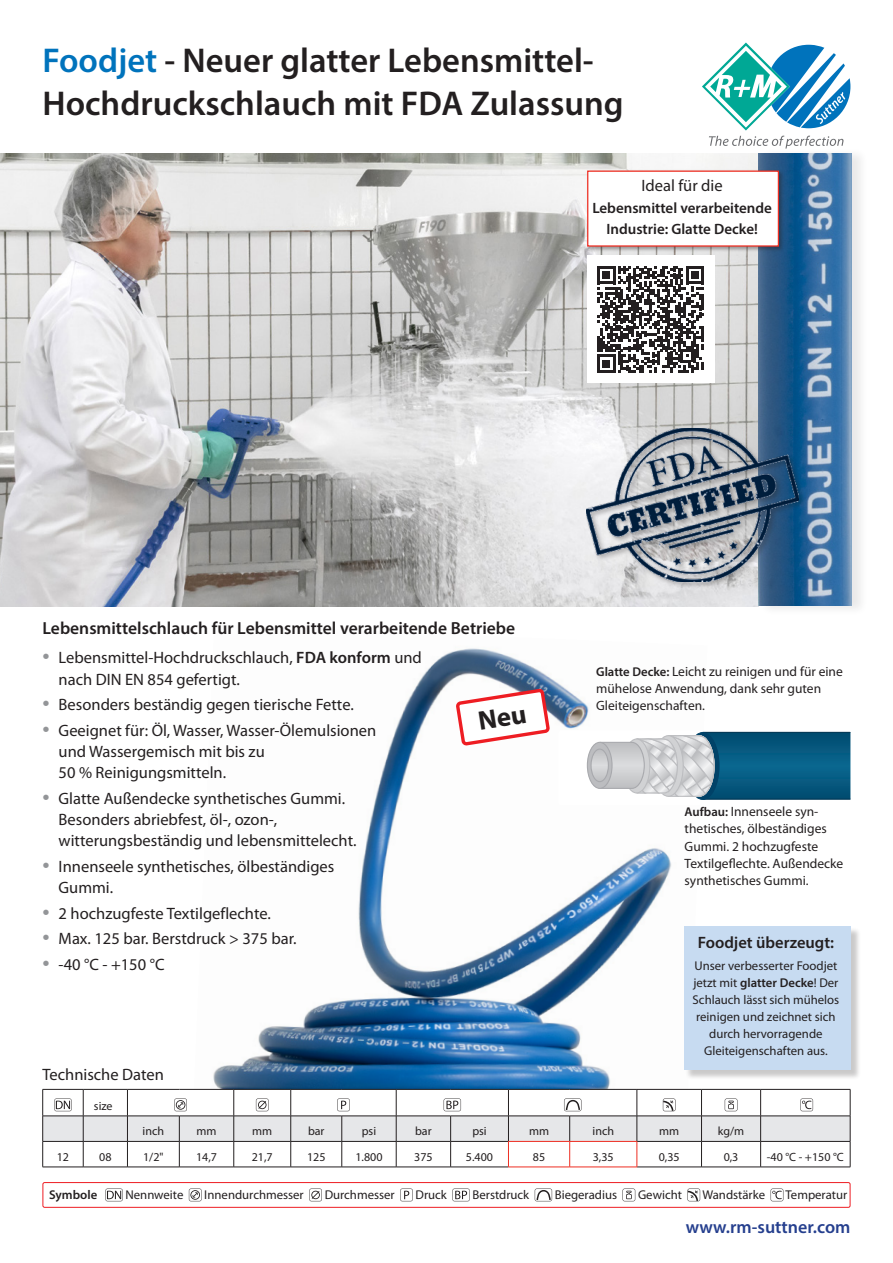
<style>
.page{position:relative;width:893px;height:1263px;background:#fff}
.page>*{position:absolute;margin:0;border:0;box-sizing:border-box;transform-origin:0 0}
.t1{font:600 34.5px/42.5px "Myriad Pro";color:#231f20}
.t2{font:600 18px "Myriad Pro";color:#253f8e}
.t3{font:600 17.55px "Myriad Pro";color:#231f20}
.t4{font:16.5px/21.3px "Myriad Pro";color:#231f20}
.t5{font:600 16.5px "Myriad Pro";color:#231f20}
.t6{font:600 15px/21.3px "Myriad Pro";color:#231f20;text-align:center}
.t7{font:13.5px/17px "Myriad Pro";color:#231f20}
.t8{font:12.75px/17px "Myriad Pro";color:#231f20;text-align:center}
.t9{font:600 12.75px "Myriad Pro";color:#231f20}
.t10{font:12px "Myriad Pro";color:#231f20}
.s1{color:#0073bc}
.s2{font-size:25.5px;color:#939598}
.s3{font-weight:600}
.s4{font-weight:600;font-size:12.75px}
</style>
<div class="page">
<img style="left:193px;top:648px;width:514px;height:441px">
<img style="left:0;top:153px;width:759px;height:453px">
<div style="left:759px;top:147px;width:109px;height:470px;background:#231f20;opacity:.1"></div>
<div style="left:586px;top:169px;width:199px;height:83px;background:#231f20;opacity:.4"></div>
<div style="left:587px;top:171px;width:192px;height:76px;background:#fff;border:1px solid #ee2e22"></div>
<svg style="left:702px;top:43px;width:148px;height:106px"></svg>
<div style="left:558px;top:730px;width:292px;height:75px;background:#fff;border-radius:2px"></div>
<svg style="left:587px;top:732px;width:263px;height:68px;background:#6893a8"></svg>
<div style="left:585px;top:427px;width:221px;height:162px;background:#231f20;opacity:.3"></div>
<img style="left:587px;top:428px;width:211px;height:153px">
<div style="left:685px;top:927px;width:176px;height:153px;background:#231f20;opacity:.24"></div>
<div style="left:684px;top:926px;width:166px;height:143px;background:#c7dbf1"></div>
<svg style="left:105px;top:1188px;width:18px;height:13px"></svg>
<svg style="left:189px;top:1188px;width:13px;height:13px"></svg>
<svg style="left:309px;top:1188px;width:13px;height:13px"></svg>
<svg style="left:400px;top:1188px;width:13px;height:13px"></svg>
<svg style="left:452px;top:1188px;width:18px;height:13px"></svg>
<svg style="left:535px;top:1188px;width:17px;height:13px"></svg>
<svg style="left:622px;top:1188px;width:13px;height:13px"></svg>
<svg style="left:687px;top:1188px;width:13px;height:13px"></svg>
<svg style="left:771px;top:1188px;width:12px;height:13px"></svg>
<div style="left:43px;top:1182px;width:807px;height:26px;border:1px solid #ee1d23;border-radius:2px"></div>
<hr style="left:43px;top:1167px;width:40px;height:1px;background:#231f20">
<hr style="left:83px;top:1167px;width:44px;height:1px;background:#231f20">
<hr style="left:127px;top:1167px;width:52px;height:1px;background:#231f20">
<hr style="left:179px;top:1167px;width:55px;height:1px;background:#231f20">
<hr style="left:234px;top:1167px;width:57px;height:1px;background:#231f20">
<hr style="left:291px;top:1167px;width:51px;height:1px;background:#231f20">
<hr style="left:342px;top:1167px;width:54px;height:1px;background:#231f20">
<hr style="left:396px;top:1167px;width:55px;height:1px;background:#231f20">
<hr style="left:451px;top:1167px;width:57px;height:1px;background:#231f20">
<hr style="left:637px;top:1167px;width:64px;height:1px;background:#231f20">
<hr style="left:701px;top:1167px;width:60px;height:1px;background:#231f20">
<hr style="left:761px;top:1167px;width:89px;height:1px;background:#231f20">
<hr style="left:508px;top:1167px;width:62px;height:1px;background:#ee2e22">
<hr style="left:570px;top:1167px;width:67px;height:1px;background:#ee2e22">
<svg style="left:42px;top:1089px;width:809px;height:78px"></svg>
<div style="left:587px;top:256px;width:127px;height:127px;background:#fff"></div>
<svg style="left:597px;top:266px;width:107px;height:107px"></svg>
<svg style="left:457px;top:688px;width:94px;height:59px"></svg>
<h1 class="t1" style="left:43px;top:39px;width:583px"><span class="s1">Foodjet</span> - Neuer glatter Lebensmittel-<br>Hochdruckschlauch mit FDA Zulassung</h1>
<p class="t4" style="left:642px;top:175px;width:83px">Ideal für die</p>
<p class="t6" style="left:592px;top:197px;width:181px">Lebensmittel verarbeitende<br>Industrie: Glatte Decke!</p>
<p class="t3" style="left:43px;top:616px;width:474px">Lebensmittelschlauch für Lebensmittel verarbeitende Betriebe</p>
<p class="t4" style="left:59px;top:647px;width:365px;text-indent:-16px"><span class="s2">•</span> Lebensmittel-Hochdruckschlauch, <span class="s3">FDA konform</span> und nach DIN EN 854 gefertigt.</p>
<p class="t4" style="left:43px;top:694px;width:313px"><span class="s2">•</span> Besonders beständig gegen tierische Fette.</p>
<p class="t4" style="left:59px;top:720px;width:319px;text-indent:-16px"><span class="s2">•</span> Geeignet für: Öl, Wasser, Wasser-Ölemulsionen und Wassergemisch mit bis zu<br>50 % Reinigungsmitteln.</p>
<p class="t4" style="left:59px;top:788px;width:299px;text-indent:-16px"><span class="s2">•</span> Glatte Außendecke synthetisches Gummi.<br>Besonders abriebfest, öl-, ozon-, witterungsbeständig und lebensmittelecht.</p>
<p class="t4" style="left:59px;top:856px;width:277px;text-indent:-16px"><span class="s2">•</span> Innenseele synthetisches, ölbeständiges<br>Gummi.</p>
<p class="t4" style="left:43px;top:903px;width:230px"><span class="s2">•</span> 2 hochzugfeste Textilgeflechte.</p>
<p class="t4" style="left:43px;top:928px;width:256px"><span class="s2">•</span> Max. 125 bar. Berstdruck &gt; 375 bar.</p>
<p class="t4" style="left:43px;top:954px;width:123px"><span class="s2">•</span> -40 °C - +150 °C</p>
<p class="t7" style="left:596px;top:663px;width:248px"><span class="s4">Glatte Decke:</span> Leicht zu reinigen und für eine mühelose Anwendung, dank sehr guten<br>Gleiteigenschaften.</p>
<p class="t7" style="left:685px;top:804px;width:160px"><span class="s4">Aufbau:</span> Innenseele syn&shy;thetisches, ölbeständiges<br>Gummi. 2 hochzugfeste<br>Textilgeflechte. Außendecke synthetisches Gummi.</p>
<p class="t5" style="left:698px;top:931px;width:138px">Foodjet überzeugt:</p>
<p class="t8" style="left:693px;top:957px;width:148px">Unser verbesserter Foodjet jetzt mit <span class="s3">glatter Decke</span>! Der<br>Schlauch lässt sich mühelos reinigen und zeichnet sich durch hervorragende<br>Gleiteigenschaften aus.</p>
<p class="t4" style="left:43px;top:1064px;width:123px">Technische Daten</p>
<p class="t10" style="left:94px;top:1099px;width:20px">size</p>
<p class="t10" style="left:143px;top:1125px;width:23px">inch</p>
<p class="t10" style="left:197px;top:1125px;width:22px">mm</p>
<p class="t10" style="left:252px;top:1125px;width:22px">mm</p>
<p class="t10" style="left:308px;top:1125px;width:18px">bar</p>
<p class="t10" style="left:362px;top:1125px;width:16px">psi</p>
<p class="t10" style="left:415px;top:1125px;width:18px">bar</p>
<p class="t10" style="left:472px;top:1125px;width:16px">psi</p>
<p class="t10" style="left:529px;top:1125px;width:22px">mm</p>
<p class="t10" style="left:592px;top:1125px;width:23px">inch</p>
<p class="t10" style="left:659px;top:1125px;width:22px">mm</p>
<p class="t10" style="left:718px;top:1125px;width:28px">kg/m</p>
<p class="t10" style="left:57px;top:1150px;width:14px">12</p>
<p class="t10" style="left:99px;top:1150px;width:14px">08</p>
<p class="t10" style="left:143px;top:1150px;width:22px">1/2"</p>
<p class="t10" style="left:196px;top:1150px;width:22px">14,7</p>
<p class="t10" style="left:252px;top:1150px;width:22px">21,7</p>
<p class="t10" style="left:307px;top:1150px;width:20px">125</p>
<p class="t10" style="left:355px;top:1150px;width:29px">1.800</p>
<p class="t10" style="left:414px;top:1150px;width:20px">375</p>
<p class="t10" style="left:466px;top:1150px;width:29px">5.400</p>
<p class="t10" style="left:533px;top:1150px;width:14px">85</p>
<p class="t10" style="left:593px;top:1150px;width:22px">3,35</p>
<p class="t10" style="left:659px;top:1150px;width:22px">0,35</p>
<p class="t10" style="left:724px;top:1150px;width:16px">0,3</p>
<p class="t10" style="left:767px;top:1150px;width:79px">-40 °C - +150 °C</p>
<p class="t9" style="left:49px;top:1187px;width:50px">Symbole</p>
<p class="t8" style="left:125px;top:1187px;width:59px">Nennweite</p>
<p class="t8" style="left:204px;top:1187px;width:101px">Innendurchmesser</p>
<p class="t8" style="left:325px;top:1187px;width:72px">Durchmesser</p>
<p class="t8" style="left:416px;top:1187px;width:33px">Druck</p>
<p class="t8" style="left:472px;top:1187px;width:58px">Berstdruck</p>
<p class="t8" style="left:555px;top:1187px;width:64px">Biegeradius</p>
<p class="t8" style="left:638px;top:1187px;width:46px">Gewicht</p>
<p class="t8" style="left:702px;top:1187px;width:64px">Wandstärke</p>
<p class="t8" style="left:785px;top:1187px;width:63px">Temperatur</p>
<p class="t2" style="left:686px;top:1215px;width:166px">www.rm-suttner.com</p>
</div>
